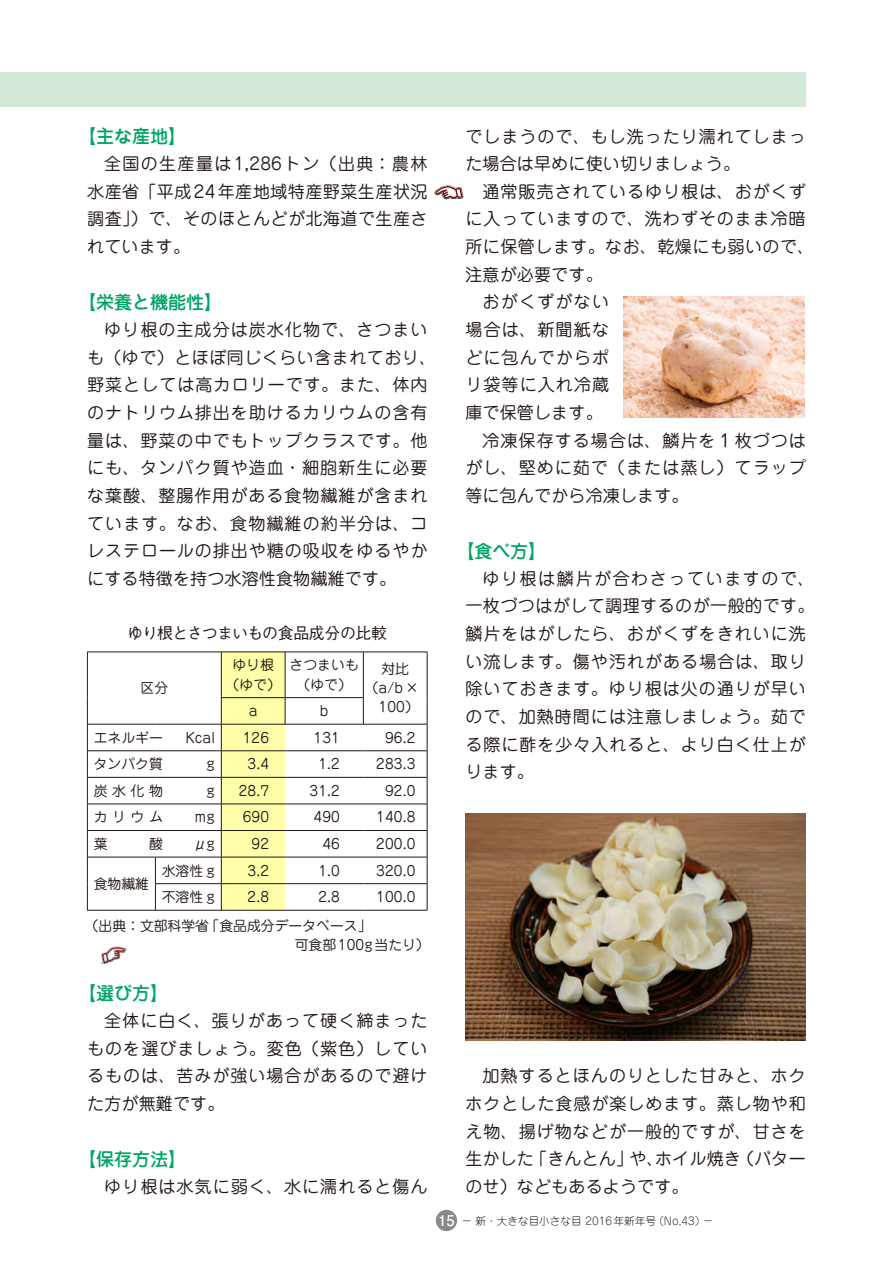
<style>
.page{position:relative;width:893px;height:1263px;background:#fff}
.page>*{position:absolute;margin:0;border:0;box-sizing:border-box;transform-origin:0 0}
.t1{font:500 18px "Jun 34 Pro";letter-spacing:-.005em;color:#00a464}
.t2{font:16.95px/27.6px "Jun 201 Pro";letter-spacing:.06em;color:#221815;text-align:justify}
.t3{font:16.95px "Jun 201 Pro";letter-spacing:.01em;color:#221815}
.t4{font:16.95px "Jun 201 Pro";letter-spacing:.03em;color:#221815}
.t5{font:500 15.9px "Gothic BBB Pr 6";letter-spacing:-.05em;color:#221815}
.t6{font:13.8px/19.2px "Jun 201 Pro";letter-spacing:.01em;color:#221815;text-align:center}
.t7{font:300 10.65px "Jun 101 Pro";color:#221815}
.s1{font-family:"Futo Go B101 Pr 6";font-weight:700;font-size:14.85px;color:#fff}
</style>
<div class="page">
<img style="left:465px;top:813px;width:341px;height:228px">
<img style="left:623px;top:297px;width:181px;height:121px">
<div style="left:436px;top:1210px;width:21px;height:21px;background:#898989;border-radius:50%"></div>
<hr style="left:87px;top:652px;width:68px;height:1px;background:#221815">
<hr style="left:87px;top:652px;width:1px;height:46px;background:#221815">
<hr style="left:155px;top:652px;width:66px;height:1px;background:#221815">
<hr style="left:285px;top:652px;width:78px;height:1px;background:#221815">
<hr style="left:363px;top:652px;width:64px;height:1px;background:#221815">
<hr style="left:363px;top:652px;width:1px;height:45px;background:#221815">
<hr style="left:427px;top:652px;width:1px;height:46px;background:#221815">
<hr style="left:285px;top:697px;width:79px;height:1px;background:#221815">
<svg style="left:363px;top:698px;width:1px;height:26px"></svg>
<hr style="left:87px;top:724px;width:68px;height:1px;background:#221815">
<hr style="left:155px;top:724px;width:66px;height:1px;background:#221815">
<hr style="left:285px;top:724px;width:78px;height:1px;background:#221815">
<hr style="left:363px;top:724px;width:64px;height:1px;background:#221815">
<hr style="left:87px;top:750px;width:68px;height:1px;background:#221815">
<hr style="left:155px;top:750px;width:66px;height:1px;background:#221815">
<hr style="left:285px;top:750px;width:78px;height:1px;background:#221815">
<hr style="left:363px;top:750px;width:64px;height:1px;background:#221815">
<hr style="left:87px;top:777px;width:68px;height:1px;background:#221815">
<hr style="left:155px;top:777px;width:66px;height:1px;background:#221815">
<hr style="left:285px;top:777px;width:78px;height:1px;background:#221815">
<hr style="left:363px;top:777px;width:64px;height:1px;background:#221815">
<hr style="left:87px;top:804px;width:68px;height:1px;background:#221815">
<hr style="left:155px;top:804px;width:66px;height:1px;background:#221815">
<hr style="left:285px;top:804px;width:78px;height:1px;background:#221815">
<hr style="left:363px;top:804px;width:64px;height:1px;background:#221815">
<hr style="left:87px;top:830px;width:68px;height:1px;background:#221815">
<hr style="left:155px;top:830px;width:66px;height:1px;background:#221815">
<hr style="left:285px;top:830px;width:78px;height:1px;background:#221815">
<hr style="left:363px;top:830px;width:64px;height:1px;background:#221815">
<hr style="left:87px;top:857px;width:68px;height:1px;background:#221815">
<hr style="left:155px;top:857px;width:66px;height:1px;background:#221815">
<hr style="left:285px;top:857px;width:78px;height:1px;background:#221815">
<hr style="left:363px;top:857px;width:64px;height:1px;background:#221815">
<svg style="left:87px;top:698px;width:1px;height:212px"></svg>
<hr style="left:155px;top:883px;width:66px;height:1px;background:#221815">
<svg style="left:155px;top:857px;width:1px;height:53px"></svg>
<svg style="left:221px;top:652px;width:65px;height:258px;background:#f3f3a3"></svg>
<hr style="left:285px;top:883px;width:78px;height:1px;background:#221815">
<hr style="left:363px;top:883px;width:64px;height:1px;background:#221815">
<svg style="left:427px;top:698px;width:1px;height:212px"></svg>
<hr style="left:87px;top:910px;width:68px;height:1px;background:#221815">
<hr style="left:155px;top:910px;width:66px;height:1px;background:#221815">
<hr style="left:221px;top:910px;width:64px;height:1px;background:#221815">
<hr style="left:285px;top:910px;width:78px;height:1px;background:#221815">
<hr style="left:363px;top:910px;width:64px;height:1px;background:#221815">
<div style="left:0;top:72px;width:806px;height:34px;background:#d2e9d8"></div>
<img style="left:435px;top:185px;width:28px;height:15px">
<img style="left:101px;top:946px;width:26px;height:19px">
<p class="t1" style="left:78px;top:122px;width:109px">【主な産地】</p>
<p class="t2" style="left:87px;top:148px;width:342px;text-indent:17px">全国の生産量は1,286トン（出典：農林水産省「平成24年産地域特産野菜生産状況調査」）で、そのほとんどが北海道で生産されています。</p>
<p class="t1" style="left:78px;top:288px;width:145px">【栄養と機能性】</p>
<p class="t2" style="left:87px;top:314px;width:350px;text-align:left;text-indent:17px">ゆり根の主成分は炭水化物で、さつまいも（ゆで）とほぼ同じくらい含まれており、野菜としては高カロリーです。また、体内のナトリウム排出を助けるカリウムの含有量は、野菜の中でもトップクラスです。他にも、タンパク質や造血・細胞新生に必要な葉酸、整腸作用がある食物繊維が含まれています。なお、食物繊維の約半分は、コレステロールの排出や糖の吸収をゆるやかにする特徴を持つ水溶性食物繊維です。</p>
<p class="t5" style="left:127px;top:620px;width:261px">ゆり根とさつまいもの食品成分の比較</p>
<p class="t6" style="left:141px;top:677px;width:29px">区分</p>
<p class="t6" style="left:225px;top:654px;width:57px">ゆり根（ゆで）</p>
<p class="t6" style="left:289px;top:654px;width:71px">さつまいも（ゆで）</p>
<p class="t6" style="left:365px;top:658px;width:56px">対比（a/b×</p>
<p class="t6" style="left:249px;top:700px;width:10px">a</p>
<p class="t6" style="left:320px;top:700px;width:10px">b</p>
<p class="t6" style="left:379px;top:696px;width:42px">100）</p>
<p class="t6" style="left:94px;top:726px;width:71px">エネルギー</p>
<p class="t6" style="left:185px;top:726px;width:31px">Kcal</p>
<p class="t6" style="left:243px;top:726px;width:28px">126</p>
<p class="t6" style="left:314px;top:726px;width:28px">131</p>
<p class="t6" style="left:385px;top:726px;width:32px">96.2</p>
<p class="t6" style="left:94px;top:753px;width:71px">タンパク質</p>
<p class="t6" style="left:206px;top:753px;width:10px">g</p>
<p class="t6" style="left:248px;top:753px;width:23px">3.4</p>
<p class="t6" style="left:318px;top:753px;width:23px">1.2</p>
<p class="t6" style="left:376px;top:753px;width:41px">283.3</p>
<p class="t6" style="left:94px;top:779px;width:71px">炭水化物</p>
<p class="t6" style="left:206px;top:779px;width:10px">g</p>
<p class="t6" style="left:239px;top:779px;width:32px">28.7</p>
<p class="t6" style="left:310px;top:779px;width:32px">31.2</p>
<p class="t6" style="left:385px;top:779px;width:32px">92.0</p>
<p class="t6" style="left:94px;top:806px;width:71px">カリウム</p>
<p class="t6" style="left:195px;top:806px;width:21px">mg</p>
<p class="t6" style="left:243px;top:806px;width:28px">690</p>
<p class="t6" style="left:314px;top:806px;width:28px">490</p>
<p class="t6" style="left:376px;top:806px;width:41px">140.8</p>
<p class="t6" style="left:94px;top:833px;width:71px">葉　　　酸</p>
<p class="t6" style="left:193px;top:833px;width:23px">μg</p>
<p class="t6" style="left:252px;top:833px;width:19px">92</p>
<p class="t6" style="left:322px;top:833px;width:19px">46</p>
<p class="t6" style="left:376px;top:833px;width:41px">200.0</p>
<p class="t6" style="left:94px;top:873px;width:57px">食物繊維</p>
<p class="t6" style="left:162px;top:859px;width:55px">水溶性 g</p>
<p class="t6" style="left:248px;top:859px;width:23px">3.2</p>
<p class="t6" style="left:318px;top:859px;width:23px">1.0</p>
<p class="t6" style="left:376px;top:859px;width:41px">320.0</p>
<p class="t6" style="left:162px;top:886px;width:55px">不溶性 g</p>
<p class="t6" style="left:248px;top:886px;width:23px">2.8</p>
<p class="t6" style="left:318px;top:886px;width:23px">2.8</p>
<p class="t6" style="left:376px;top:886px;width:41px">100.0</p>
<p class="t6" style="left:295px;top:914px;width:137px;text-align:left;text-indent:-210px">（出典：文部科学省「食品成分データベース」<br>可食部100g当たり）</p>
<p class="t2" style="left:465px;top:120px;width:342px">でしまうので、もし洗ったり濡れてしまった場合は早めに使い切りましょう。</p>
<p class="t2" style="left:482px;top:176px;width:325px">通常販売されているゆり根は、おがくず</p>
<p class="t2" style="left:465px;top:203px;width:342px">に入っていますので、洗わずそのまま冷暗</p>
<p class="t4" style="left:465px;top:233px;width:350px">所に保管します。なお、乾燥にも弱いので、</p>
<p class="t3" style="left:465px;top:261px;width:139px">注意が必要です。</p>
<p class="t2" style="left:482px;top:286px;width:128px">おがくずがない</p>
<p class="t2" style="left:465px;top:314px;width:145px">場合は、新聞紙な</p>
<p class="t2" style="left:465px;top:342px;width:145px">どに包んでからポ</p>
<p class="t2" style="left:465px;top:369px;width:145px">リ袋等に入れ冷蔵</p>
<p class="t3" style="left:465px;top:399px;width:139px">庫で保管します。</p>
<p class="t2" style="left:482px;top:424px;width:325px">冷凍保存する場合は、鱗片を１枚づつは</p>
<p class="t2" style="left:465px;top:452px;width:342px">がし、堅めに茹で（または蒸し）てラップ</p>
<p class="t3" style="left:465px;top:482px;width:225px">等に包んでから冷凍します。</p>
<p class="t1" style="left:456px;top:537px;width:91px">【食べ方】</p>
<p class="t2" style="left:465px;top:563px;width:350px;text-align:left;text-indent:17px">ゆり根は鱗片が合わさっていますので、一枚づつはがして調理するのが一般的です。鱗片をはがしたら、おがくずをきれいに洗い流します。傷や汚れがある場合は、取り除いておきます。ゆり根は火の通りが早いので、加熱時間には注意しましょう。茹でる際に酢を少々入れると、より白く仕上がります。</p>
<p class="t1" style="left:78px;top:979px;width:91px">【選び方】</p>
<p class="t2" style="left:87px;top:1005px;width:342px;text-indent:17px">全体に白く、張りがあって硬く締まったものを選びましょう。変色（紫色）しているものは、苦みが強い場合があるので避けた方が無難です。</p>
<p class="t1" style="left:78px;top:1145px;width:109px">【保存方法】</p>
<p class="t2" style="left:104px;top:1171px;width:325px">ゆり根は水気に弱く、水に濡れると傷ん</p>
<p class="t2" style="left:465px;top:1060px;width:342px;text-indent:17px">加熱するとほんのりとした甘みと、ホクホクとした食感が楽しめます。蒸し物や和え物、揚げ物などが一般的ですが、甘さを生かした「きんとん」や、ホイル焼き（バターのせ）などもあるようです。</p>
<p class="t7" style="left:438px;top:1212px;width:277px"><span class="s1">15</span> − 新・大きな目小さな目 2016年新年号（No.43）−</p>
</div>
